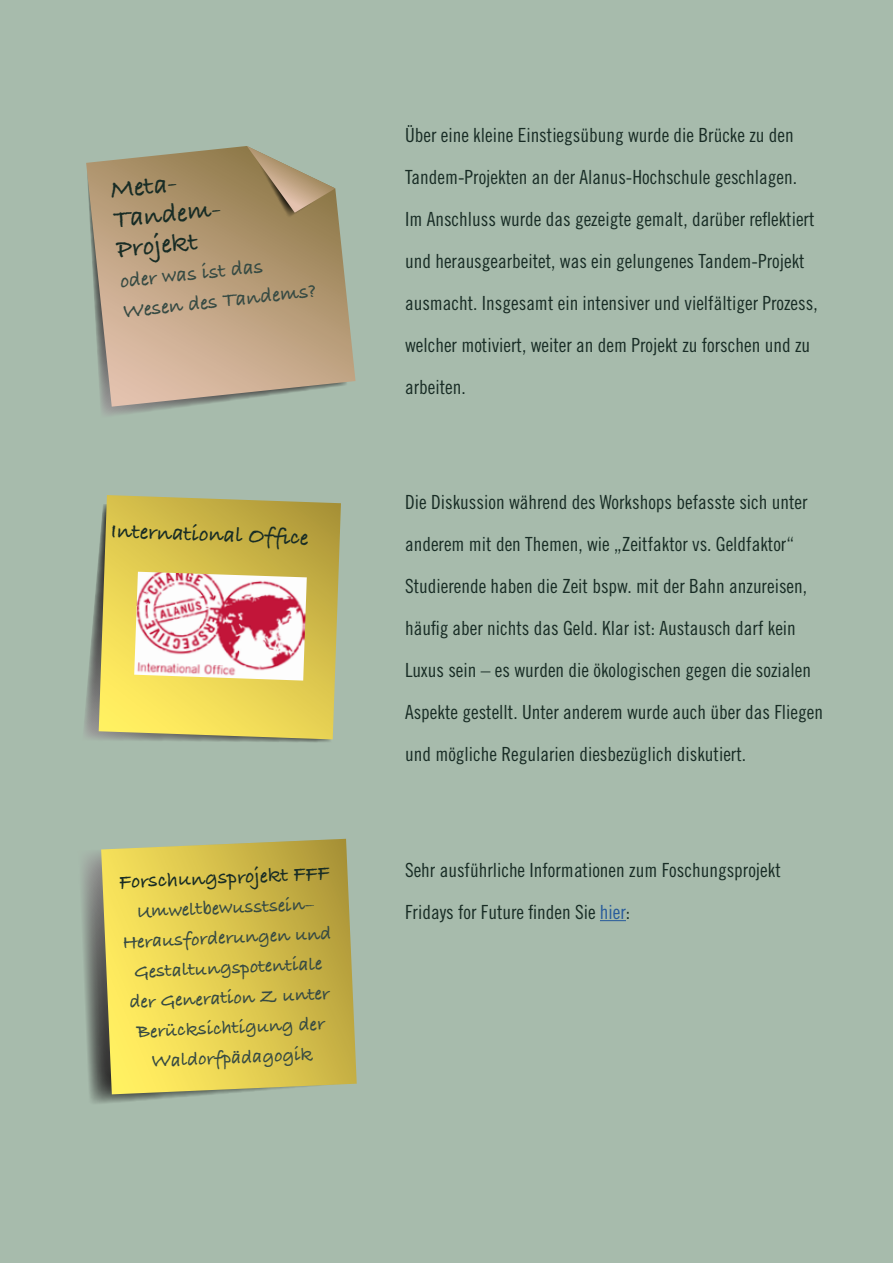
<style>
.page{position:relative;width:893px;height:1263px;background:#a7bbac}
.page>*{position:absolute;margin:0;border:0;box-sizing:border-box;transform-origin:0 0}
.t1{font:700 27px/30px "Bradley Hand ITCTT";color:#182c25}
.t2{font:700 22.5px "Bradley Hand ITCTT";color:#182c25}
.t3{font:700 21px/30px "Bradley Hand ITCTT";color:#364a43}
.t4{font:700 21px "Bradley Hand ITCTT";color:#182c25}
.t5{font:19.5px/42px "Trade Gothic LT Std Cn 18";color:#182c25}
.t6{font:700 19.5px/30px "Bradley Hand ITCTT";color:#364a43;text-align:center}
.s1{color:#275b9b}
</style>
<div class="page">
<svg style="left:82px;top:504px;width:254px;height:239px;background:#97a69b"></svg>
<svg style="left:600px;top:920px;width:26px;height:1px"></svg>
<svg style="left:99px;top:495px;width:242px;height:244px;background:#d4c254"></svg>
<img style="left:134px;top:572px;width:173px;height:109px">
<svg style="left:87px;top:407px;width:261px;height:12px;background:#a5b7a9"></svg>
<svg style="left:86px;top:146px;width:270px;height:261px;background:#b6a283"></svg>
<svg style="left:247px;top:146px;width:89px;height:76px;background:#a59978"></svg>
<svg style="left:77px;top:839px;width:274px;height:267px;background:#93a196"></svg>
<svg style="left:101px;top:839px;width:256px;height:255px;background:#d3c052"></svg>
<h1 class="t1" style="left:109px;top:174px;width:113px;rotate:-6deg">Meta-<br>Tandem-<br>Projekt</h1>
<p class="t3" style="left:118px;top:265px;width:196px;rotate:-6deg">oder was ist das<br>Wesen des Tandems?</p>
<p class="t2" style="left:111px;top:514px;width:200px;rotate:2deg">International Offi ce</p>
<p class="t4" style="left:119px;top:867px;width:212px;rotate:-3deg">Forschungsprojekt FFF</p>
<p class="t6" style="left:120px;top:897px;width:211px;rotate:-3deg">Umweltbewusstsein–<br>Herausforderungen und<br>Gestaltungspotentiale der Generation Z unter<br>Berücksichtigung der<br>Waldorfpädagogik</p>
<p class="t5" style="left:405px;top:113px;width:414px">Über eine kleine Einstiegsübung wurde die Brücke zu den Tandem-Projekten an der Alanus-Hochschule geschlagen.<br>Im Anschluss wurde das gezeigte gemalt, darüber reflektiert und herausgearbeitet, was ein gelungenes Tandem-Projekt ausmacht. Insgesamt ein intensiver und vielfältiger Prozess, welcher motiviert, weiter an dem Projekt zu forschen und zu arbeiten.</p>
<p class="t5" style="left:405px;top:481px;width:420px">Die Diskussion während des Workshops befasste sich unter anderem mit den Themen, wie „Zeitfaktor vs. Geldfaktor“ Studierende haben die Zeit bspw. mit der Bahn anzureisen, häufig aber nichts das Geld. Klar ist: Austausch darf kein Luxus sein – es wurden die ökologischen gegen die sozialen Aspekte gestellt. Unter anderem wurde auch über das Fliegen und mögliche Regularien diesbezüglich diskutiert.</p>
<p class="t5" style="left:405px;top:848px;width:377px">Sehr ausführliche Informationen zum Foschungsprojekt<br>Fridays for Future finden Sie <span class="s1">hier</span>:</p>
</div>
